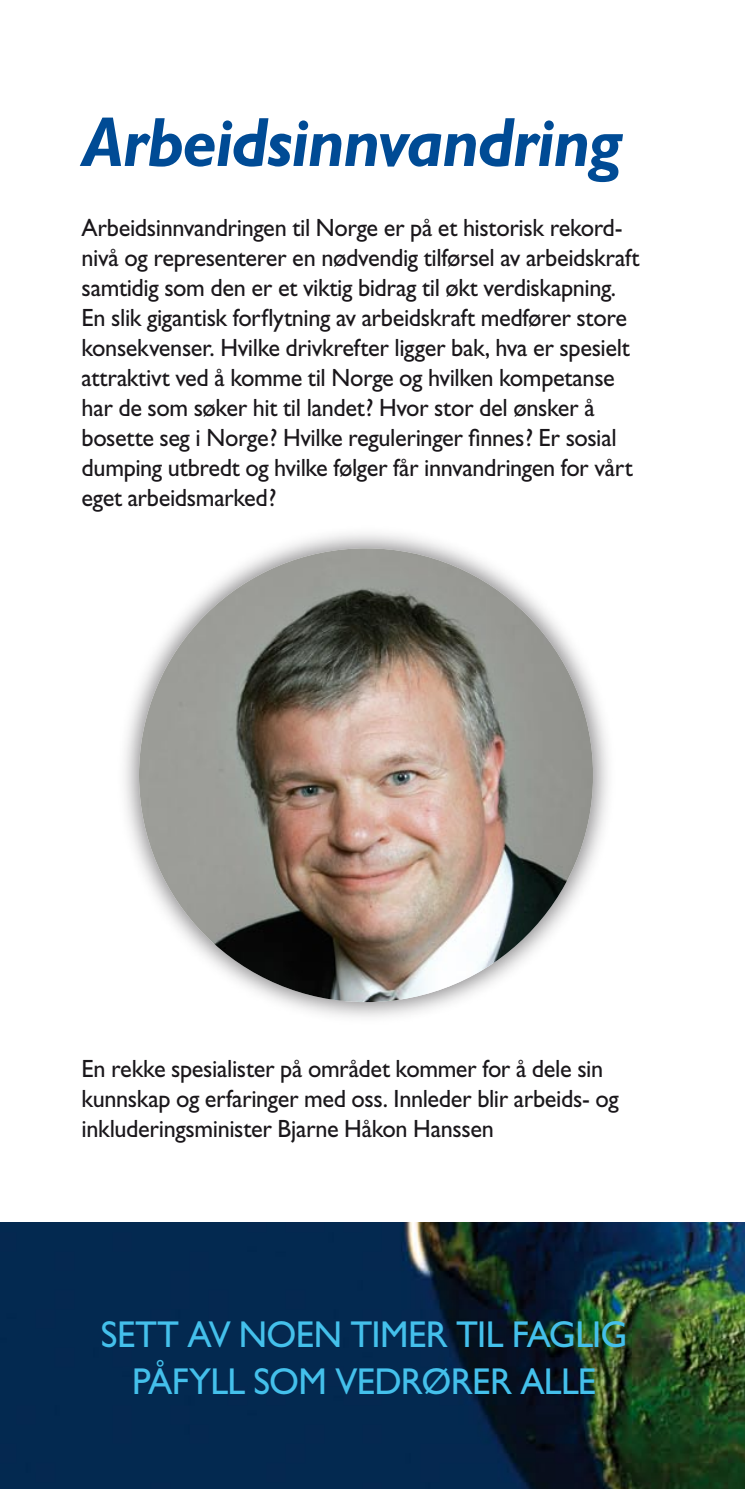
<style>
.page{position:relative;width:745px;height:1489px;background:#fff}
.page>*{position:absolute;margin:0;border:0;box-sizing:border-box;transform-origin:0 0}
.t1{font:italic 700 70px "Gill Sans";letter-spacing:-.02em;color:#004b95}
.t2{font:37.5px "Gill Sans";letter-spacing:-.025em;color:#44c0eb}
.t3{font:25px/30px "Gill Sans";letter-spacing:-.015em;color:#1a171b}
</style>
<div class="page">
<img style="left:0;top:1222px;width:744px;height:266px">
<div style="left:115px;top:524px;width:500px;height:501px;background:#1a171b;opacity:.5"></div>
<img style="left:139px;top:548px;width:453px;height:454px;border-radius:50%">
<h1 class="t1" style="left:81px;top:102px;width:541px">Arbeidsinnvandring</h1>
<p class="t3" style="left:81px;top:213px;width:559px">Arbeidsinnvandringen til Norge er på et historisk rekord&shy;nivå og representerer en nødvendig tilførsel av arbeidskraft samtidig som den er et viktig bidrag til økt verdiskapning.<br>En slik gigantisk forflytning av arbeidskraft medfører store konsekvenser. Hvilke drivkrefter ligger bak, hva er spesielt attraktivt ved å komme til Norge og hvilken kompetanse har de som søker hit til landet? Hvor stor del ønsker å bosette seg i Norge? Hvilke reguleringer finnes? Er sosial dumping utbredt og hvilke følger får innvandringen for vårt eget arbeidsmarked?</p>
<p class="t3" style="left:81px;top:1053px;width:538px">En rekke spesialister på området kommer for å dele sin kunnskap og erfaringer med oss. Innleder blir arbeids- og inkluderingsminister Bjarne Håkon Hanssen</p>
<h2 class="t2" style="left:101px;top:1312px;width:164px">Sett av noen</h2>
<h2 class="t2" style="left:350px;top:1312px;width:278px">timer til faglig</h2>
<h2 class="t2" style="left:132px;top:1360px;width:37px">påfyll</h2>
<h2 class="t2" style="left:253px;top:1360px;width:287px">som vedrører alle</h2>
</div>
